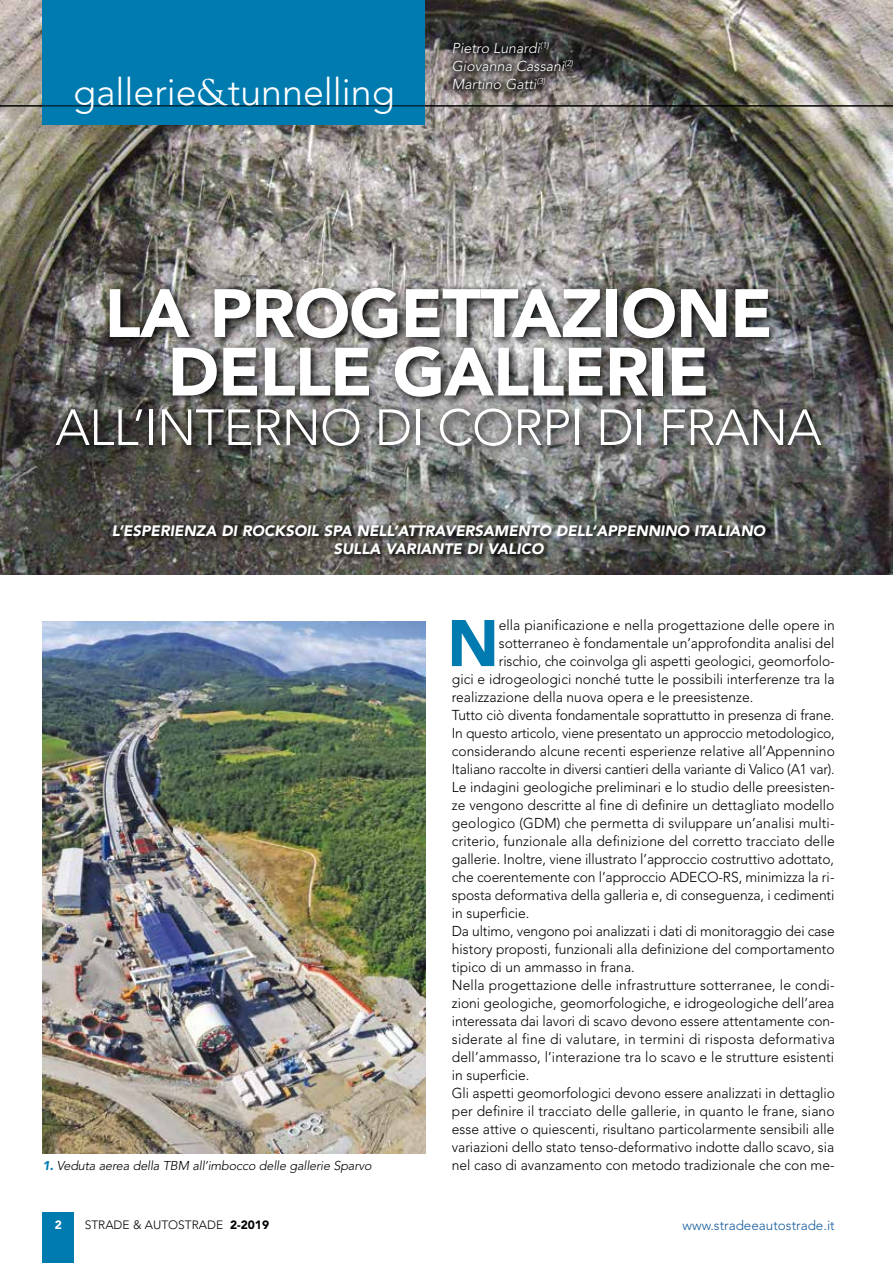
<style>
.page{position:relative;width:893px;height:1263px;background:#fff}
.page>*{position:absolute;margin:0;border:0;box-sizing:border-box;transform-origin:0 0}
.t1{font:900 67.5px/58.5px "Avenir";letter-spacing:-.015em;color:#fff;text-align:center}
.t2{font:900 65.1px "Avenir";color:#007bb0}
.t3{font:300 50.25px "Avenir";letter-spacing:-.015em;color:#fff}
.t4{font:300 37.5px "Avenir";color:#fff}
.t5{font:italic 900 15px/18px "Avenir";color:#fff;text-align:center}
.t6{font:300 14.25px "Avenir";color:#000}
.t7{font:italic 300 14.25px/18px "Avenir";color:#fff}
.t8{font:300 13.5px "Avenir";color:#165b9a}
.t9{font:italic 300 12.75px "Avenir";letter-spacing:-.015em;color:#000}
.t10{font:300 12px "Avenir";color:#000}
.t11{font:900 12px "Avenir";color:#fff}
.s1{font-family:"Goudy Std";font-weight:400}
.s2{font-weight:900;color:#007bb0}
.s3{font-weight:900}
</style>
<div class="page">
<div style="left:42px;top:1212px;width:32px;height:51px;background:#007bb0"></div>
<img style="left:0;top:0;width:893px;height:575px">
<div style="left:43px;top:0;width:382px;height:124px;background:#007bb0"></div>
<hr style="left:0;top:106px;width:893px;height:1px;background:#000">
<svg style="left:444px;top:33px;width:138px;height:66px"></svg>
<svg style="left:111px;top:523px;width:662px;height:38px"></svg>
<svg style="left:50px;top:282px;width:782px;height:175px"></svg>
<img style="left:42px;top:621px;width:383px;height:533px">
<h3 class="t4" style="left:73px;top:70px;width:323px">gallerie<span class="s1">&amp;</span>tunnelling</h3>
<p class="t7" style="left:452px;top:39px;width:123px">Pietro Lunardi<sup>(1)<br></sup>Giovanna Cassani<sup>(2)<br></sup>Martino Gatti<sup>(3)</sup></p>
<h1 class="t1" style="left:105px;top:284px;width:670px">LA PROGETTAZIONE<br>DELLE GALLERIE</h1>
<h3 class="t3" style="left:55px;top:398px;width:768px">ALL’INTERNO DI CORPI DI FRANA</h3>
<p class="t5" style="left:112px;top:521px;width:655px">L’ESPERIENZA DI ROCKSOIL SPA NELL’ATTRAVERSAMENTO DELL’APPENNINO ITALIANO<br>SULLA VARIANTE DI VALICO</p>
<p class="t9" style="left:42px;top:1158px;width:331px"><span class="s2">1.</span> Veduta aerea della TBM all’imbocco delle gallerie Sparvo</p>
<h2 class="t2" style="left:447px;top:604px;width:53px">N</h2>
<p class="t6" style="left:499px;top:617px;width:337px">ella pianificazione e nella progettazione delle opere in</p>
<p class="t6" style="left:499px;top:635px;width:337px">sotterraneo è fondamentale un’approfondita analisi del</p>
<p class="t6" style="left:499px;top:653px;width:337px">rischio, che coinvolga gli aspetti geologici, geomorfolo-</p>
<p class="t6" style="left:452px;top:671px;width:384px">gici e idrogeologici nonché tutte le possibili interferenze tra la</p>
<p class="t6" style="left:452px;top:689px;width:303px">realizzazione della nuova opera e le preesistenze.</p>
<p class="t6" style="left:452px;top:707px;width:384px">Tutto ciò diventa fondamentale soprattutto in presenza di frane.</p>
<p class="t6" style="left:452px;top:725px;width:384px">In questo articolo, viene presentato un approccio metodologico,</p>
<p class="t6" style="left:452px;top:743px;width:384px">considerando alcune recenti esperienze relative all’Appennino</p>
<p class="t6" style="left:452px;top:761px;width:384px">Italiano raccolte in diversi cantieri della variante di Valico (A1 var).</p>
<p class="t6" style="left:452px;top:779px;width:384px">Le indagini geologiche preliminari e lo studio delle preesisten-</p>
<p class="t6" style="left:452px;top:797px;width:384px">ze vengono descritte al fine di definire un dettagliato modello</p>
<p class="t6" style="left:452px;top:815px;width:384px">geologico (GDM) che permetta di sviluppare un’analisi multi-</p>
<p class="t6" style="left:452px;top:833px;width:385px">criterio, funzionale alla definizione del corretto tracciato delle</p>
<p class="t6" style="left:452px;top:851px;width:384px">gallerie. Inoltre, viene illustrato l’approccio costruttivo adottato,</p>
<p class="t6" style="left:452px;top:869px;width:384px">che coerentemente con l’approccio ADECO-RS, minimizza la ri-</p>
<p class="t6" style="left:452px;top:887px;width:384px">sposta deformativa della galleria e, di conseguenza, i cedimenti</p>
<p class="t6" style="left:452px;top:905px;width:79px">in superficie.</p>
<p class="t6" style="left:452px;top:923px;width:384px">Da ultimo, vengono poi analizzati i dati di monitoraggio dei case</p>
<p class="t6" style="left:452px;top:941px;width:384px">history proposti, funzionali alla definizione del comportamento</p>
<p class="t6" style="left:452px;top:959px;width:184px">tipico di un ammasso in frana.</p>
<p class="t6" style="left:452px;top:977px;width:384px">Nella progettazione delle infrastrutture sotterranee, le condi-</p>
<p class="t6" style="left:452px;top:995px;width:384px">zioni geologiche, geomorfologiche, e idrogeologiche dell’area</p>
<p class="t6" style="left:452px;top:1013px;width:384px">interessata dai lavori di scavo devono essere attentamente con-</p>
<p class="t6" style="left:452px;top:1031px;width:384px">siderate al fine di valutare, in termini di risposta deformativa</p>
<p class="t6" style="left:452px;top:1049px;width:384px">dell’ammasso, l’interazione tra lo scavo e le strutture esistenti</p>
<p class="t6" style="left:452px;top:1067px;width:79px">in superficie.</p>
<p class="t6" style="left:452px;top:1085px;width:384px">Gli aspetti geomorfologici devono essere analizzati in dettaglio</p>
<p class="t6" style="left:452px;top:1103px;width:384px">per definire il tracciato delle gallerie, in quanto le frane, siano</p>
<p class="t6" style="left:452px;top:1121px;width:384px">esse attive o quiescenti, risultano particolarmente sensibili alle</p>
<p class="t6" style="left:452px;top:1139px;width:384px">variazioni dello stato tenso-deformativo indotte dallo scavo, sia</p>
<p class="t6" style="left:452px;top:1157px;width:384px">nel caso di avanzamento con metodo tradizionale che con me-</p>
<p class="t11" style="left:55px;top:1217px;width:9px">2</p>
<p class="t10" style="left:85px;top:1218px;width:186px">STRADE &amp; AUTOSTRADE <span class="s3">2-2019</span></p>
<p class="t8" style="left:683px;top:1217px;width:154px">www.stradeeautostrade.it</p>
</div>
